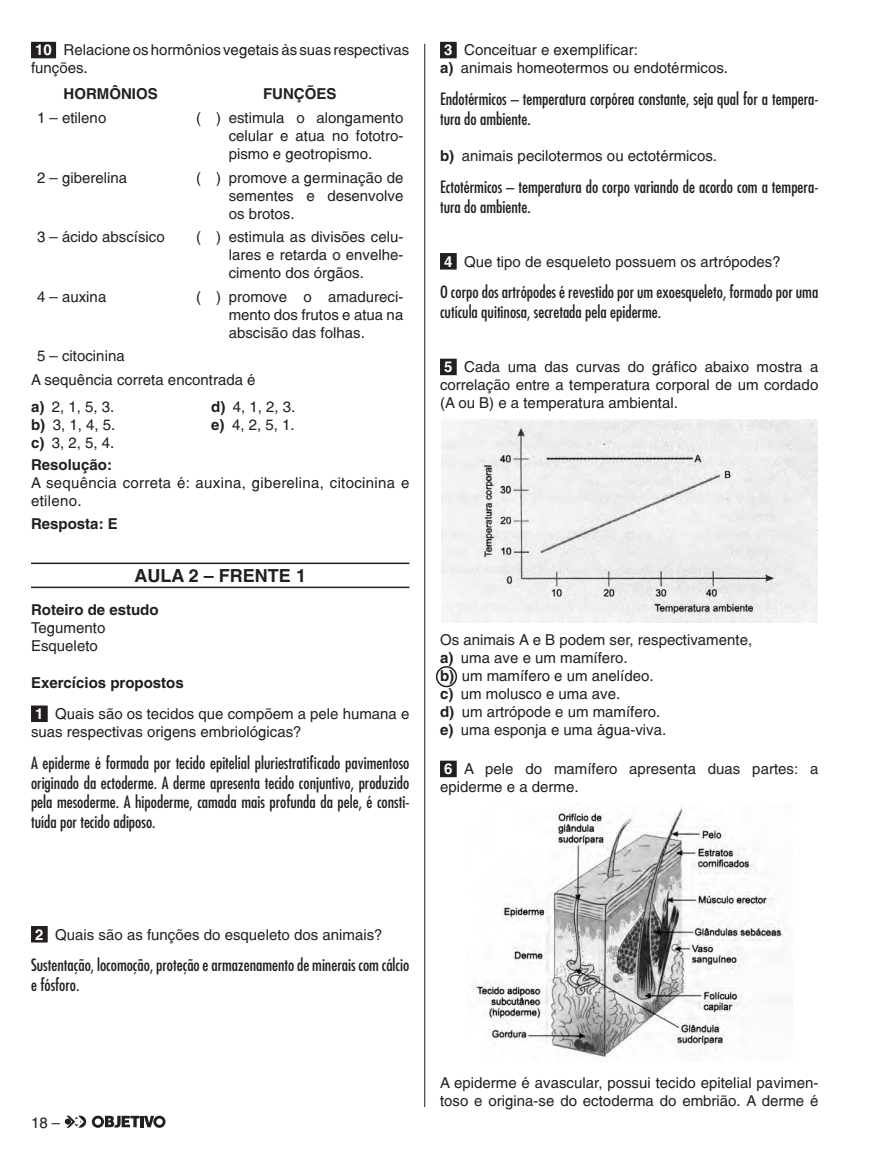
<style>
.page{position:relative;width:875px;height:1172px;background:#fff}
.page>*{position:absolute;margin:0;border:0;box-sizing:border-box;transform-origin:0 0}
.t1{font:700 18px "Switzerland";color:#231f20}
.t2{font:16.5px/19.8px "Fujiyama";color:#231f20}
.t3{font:15px/18px "Switzerland";color:#231f20}
.t4{font:700 15px/22.5px "Switzerland";color:#231f20}
.t5{font:15px/18px "Switzerland";letter-spacing:.02em;color:#231f20}
.s1{font-weight:700;color:#fff}
.s2{font-weight:700}
.s3{font-weight:400}
</style>
<div class="page">
<svg style="left:65px;top:1115px;width:21px;height:13px"></svg>
<svg style="left:92px;top:1115px;width:73px;height:13px"></svg>
<hr style="left:424px;top:44px;width:1px;height:1063px;background:#231f20">
<div style="left:31px;top:42px;width:25px;height:16px;background:#231f20"></div>
<hr style="left:31px;top:587px;width:378px;height:1px;background:#231f20">
<hr style="left:31px;top:562px;width:378px;height:2px;background:#231f20">
<div style="left:31px;top:705px;width:17px;height:17px;background:#231f20"></div>
<div style="left:31px;top:926px;width:17px;height:16px;background:#231f20"></div>
<div style="left:440px;top:42px;width:16px;height:16px;background:#231f20"></div>
<div style="left:440px;top:253px;width:16px;height:17px;background:#231f20"></div>
<div style="left:440px;top:359px;width:16px;height:16px;background:#231f20"></div>
<div style="left:440px;top:761px;width:16px;height:16px;background:#231f20"></div>
<img style="left:441px;top:420px;width:375px;height:203px">
<img style="left:474px;top:808px;width:313px;height:250px">
<div style="left:435px;top:666px;width:22px;height:21px;border:2px solid #231f20;border-radius:50%"></div>
<p class="t3" style="left:31px;top:41px;width:379px"><span class="s1">10</span> Relacione os hormônios vegetais às suas respectivas funções.</p>
<p class="t4" style="left:63px;top:83px;width:96px">HORMÔNIOS</p>
<p class="t4" style="left:263px;top:83px;width:75px">FUNÇÕES</p>
<p class="t3" style="left:37px;top:109px;width:71px">1 – etileno</p>
<p class="t3" style="left:228px;top:109px;width:176px;text-align:justify;text-indent:-32px">( ) estimula o alongamento celular e atua no fototro&shy;pismo e geotropismo.</p>
<p class="t3" style="left:37px;top:168px;width:92px">2 – giberelina</p>
<p class="t3" style="left:228px;top:168px;width:176px;text-align:justify;text-indent:-32px">( ) promove a germinação de sementes e desenvolve os brotos.</p>
<p class="t3" style="left:37px;top:228px;width:129px">3 – ácido abscísico</p>
<p class="t3" style="left:228px;top:228px;width:176px;text-align:justify;text-indent:-32px">( ) estimula as divisões celu&shy;lares e retarda o envelhe&shy;cimento dos órgãos.</p>
<p class="t3" style="left:37px;top:287px;width:71px">4 – auxina</p>
<p class="t3" style="left:228px;top:287px;width:176px;text-align:justify;text-indent:-32px">( ) promove o amadureci&shy;mento dos frutos e atua na abscisão das folhas.</p>
<p class="t3" style="left:31px;top:344px;width:226px;line-height:24px;text-indent:6px">5 – citocinina<br>A sequência correta encontrada é</p>
<p class="t3" style="left:31px;top:397px;width:85px"><span class="s2">a)</span> 2, 1, 5, 3.</p>
<p class="t3" style="left:211px;top:397px;width:86px"><span class="s2">d)</span> 4, 1, 2, 3.</p>
<p class="t3" style="left:31px;top:415px;width:86px"><span class="s2">b)</span> 3, 1, 4, 5.</p>
<p class="t3" style="left:211px;top:415px;width:85px"><span class="s2">e)</span> 4, 2, 5, 1.</p>
<p class="t4" style="left:31px;top:431px;width:85px">c) <span class="s3">3, 2, 5, 4.<br></span>Resolução:</p>
<p class="t5" style="left:31px;top:474px;width:379px">A sequência correta é: auxina, giberelina, citocinina e etileno.</p>
<p class="t4" style="left:31px;top:512px;width:88px">Resposta: E</p>
<p class="t1" style="left:134px;top:564px;width:173px">AULA 2 – FRENTE 1</p>
<p class="t4" style="left:31px;top:598px;width:129px">Roteiro de estudo</p>
<p class="t3" style="left:31px;top:618px;width:76px">Tegumento<br>Esqueleto</p>
<p class="t3" style="left:31px;top:667px;width:380px;line-height:30.8px"><span class="s2">Exercícios propostos<br></span><span class="s1">1</span> Quais são os tecidos que compõem a pele humana e</p>
<p class="t3" style="left:31px;top:722px;width:272px">suas respectivas origens embriológicas?</p>
<p class="t2" style="left:31px;top:752px;width:380px;text-align:justify">A epiderme é formada por tecido epitelial pluriestratificado pavimentoso originado da ectoderme. A derme apresenta tecido conjuntivo, produzido pela mesoderme. A hipoderme, camada mais profunda da pele, é consti&shy;tuída por tecido adiposo.</p>
<p class="t3" style="left:440px;top:41px;width:289px"><span class="s1">3</span> Conceituar e exemplificar:<br><span class="s2">a)</span> animais homeotermos ou endotérmicos.</p>
<p class="t2" style="left:440px;top:89px;width:379px">Endotérmicos – temperatura corpórea constante, seja qual for a tempera&shy;tura do ambiente.</p>
<p class="t3" style="left:440px;top:147px;width:278px"><span class="s2">b)</span> animais pecilotermos ou ectotérmicos.</p>
<p class="t2" style="left:440px;top:176px;width:379px">Ectotérmicos – temperatura do corpo variando de acordo com a tempera&shy;tura do ambiente.</p>
<p class="t3" style="left:444px;top:252px;width:338px"><span class="s1">4</span> Que tipo de esqueleto possuem os artrópodes?</p>
<p class="t2" style="left:440px;top:282px;width:379px">O corpo dos artrópodes é revestido por um exoesqueleto, formado por uma cutícula quitinosa, secretada pela epiderme.</p>
<p class="t3" style="left:440px;top:358px;width:379px;text-align:justify"><span class="s1">5</span> Cada uma das curvas do gráfico abaixo mostra a correlação entre a temperatura corporal de um cordado (A ou B) e a temperatura ambiental.</p>
<p class="t3" style="left:440px;top:630px;width:313px">Os animais A e B podem ser, respectivamente, <span class="s2">a)</span> uma ave e um mamífero.<br><span class="s2">b)</span> um mamífero e um anelídeo.<br><span class="s2">c)</span> um molusco e uma ave.<br><span class="s2">d)</span> um artrópode e um mamífero.<br><span class="s2">e)</span> uma esponja e uma água-viva.</p>
<p class="t3" style="left:440px;top:760px;width:379px"><span class="s1">6</span> A pele do mamífero apresenta duas partes: a epiderme e a derme.</p>
<p class="t3" style="left:35px;top:925px;width:349px"><span class="s1">2</span> Quais são as funções do esqueleto dos animais?</p>
<p class="t2" style="left:31px;top:955px;width:379px">Sustentação, locomoção, proteção e armazenamento de minerais com cálcio e fósforo.</p>
<p class="t3" style="left:31px;top:1113px;width:31px">18 –</p>
<p class="t3" style="left:440px;top:1073px;width:380px">A epiderme é avascular, possui tecido epitelial pavimen&shy;toso e origina-se do ectoderma do embrião. A derme é</p>
</div>
